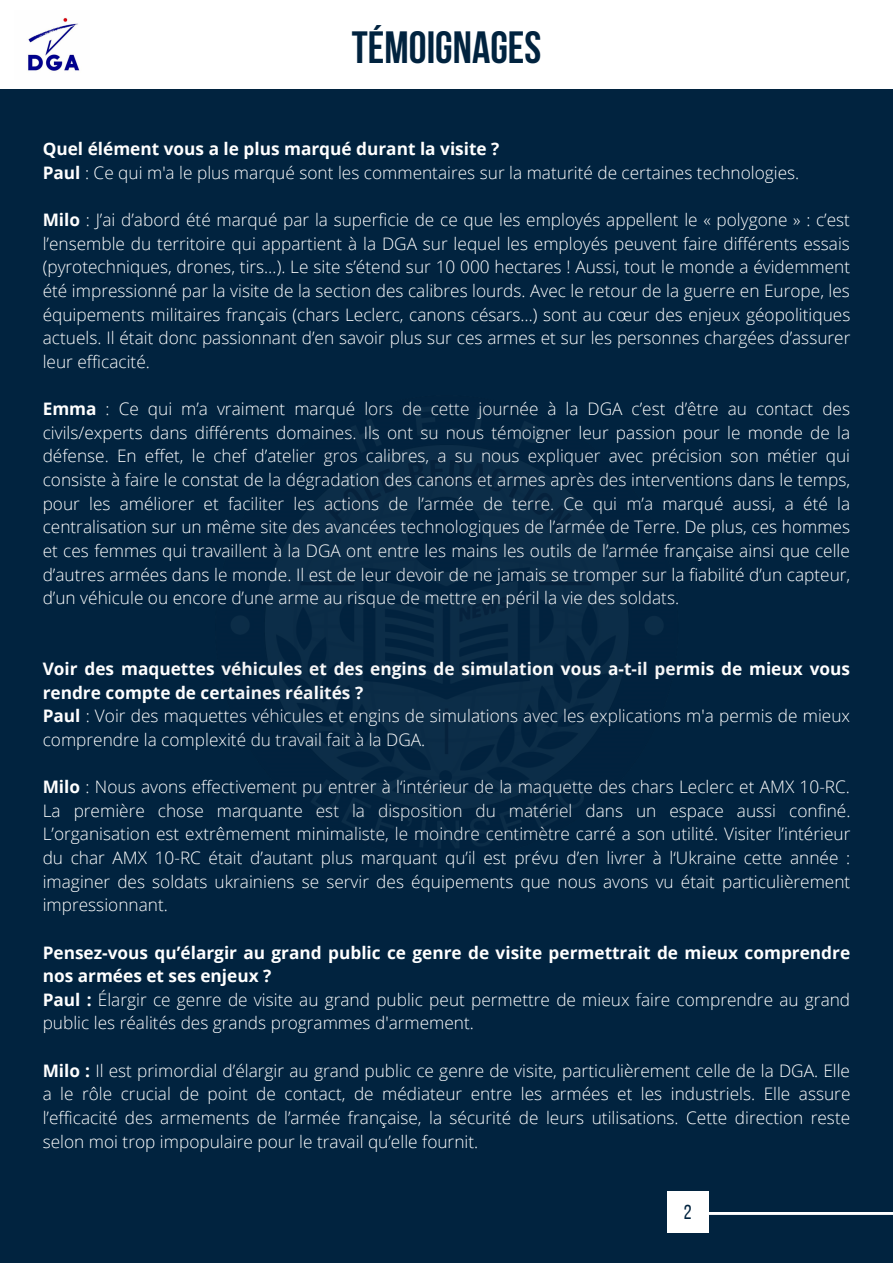
<style>
.page{position:relative;width:893px;height:1263px;background:#01233f}
.page>*{position:absolute;margin:0;border:0;box-sizing:border-box;transform-origin:0 0}
.t1{font:700 45px "Bebas Neue";color:#01233f}
.t2{font:20.33px "Bebas Neue";color:#01233f}
.t3{font:300 17.25px/23.6px "Open Sans";color:#fff;text-align:justify}
.s1{font-weight:700}
</style>
<div class="page">
<div style="left:0;top:0;width:893px;height:88px;background:#fff"></div>
<img style="left:231px;top:407px;width:432px;height:441px">
<svg style="left:708px;top:1202px;width:185px;height:23px"></svg>
<div style="left:667px;top:1191px;width:41px;height:42px;background:#fff"></div>
<img style="left:28px;top:17px;width:52px;height:54px">
<h1 class="t1" style="left:352px;top:29px;width:191px">TÉMOIGNAGEs</h1>
<p class="t3" style="left:43px;top:137px;width:758px"><span class="s1">Quel élément vous a le plus marqué durant la visite ?<br>Paul</span> : Ce qui m'a le plus marqué sont les commentaires sur la maturité de certaines technologies.</p>
<p class="t3" style="left:43px;top:208px;width:809px"><span class="s1">Milo</span> : J’ai d’abord été marqué par la superficie de ce que les employés appellent le « polygone » : c’est l’ensemble du territoire qui appartient à la DGA sur lequel les employés peuvent faire différents essais (pyrotechniques, drones, tirs…). Le site s’étend sur 10 000 hectares ! Aussi, tout le monde a évidemment été impressionné par la visite de la section des calibres lourds. Avec le retour de la guerre en Europe, les équipements militaires français (chars Leclerc, canons césars…) sont au cœur des enjeux géopolitiques actuels. Il était donc passionnant d’en savoir plus sur ces armes et sur les personnes chargées d’assurer leur efficacité.</p>
<p class="t3" style="left:43px;top:397px;width:809px"><span class="s1">Emma</span> : Ce qui m’a vraiment marqué lors de cette journée à la DGA c’est d’être au contact des civils/experts dans différents domaines. Ils ont su nous témoigner leur passion pour le monde de la défense. En effet, le chef d’atelier gros calibres, a su nous expliquer avec précision son métier qui consiste à faire le constat de la dégradation des canons et armes après des interventions dans le temps, pour les améliorer et faciliter les actions de l’armée de terre. Ce qui m’a marqué aussi, a été la centralisation sur un même site des avancées technologiques de l’armée de Terre. De plus, ces hommes et ces femmes qui travaillent à la DGA ont entre les mains les outils de l’armée française ainsi que celle d’autres armées dans le monde. Il est de leur devoir de ne jamais se tromper sur la fiabilité d’un capteur, d’un véhicule ou encore d’une arme au risque de mettre en péril la vie des soldats.</p>
<p class="t3" style="left:43px;top:656px;width:809px;text-align:left"><span class="s1">Voir des maquettes véhicules et des engins de simulation vous a-t-il permis de mieux vous rendre compte de certaines réalités ?<br>Paul</span> : Voir des maquettes véhicules et engins de simulations avec les explications m'a permis de mieux comprendre la complexité du travail fait à la DGA.</p>
<p class="t3" style="left:43px;top:775px;width:809px"><span class="s1">Milo</span> : Nous avons effectivement pu entrer à l‘intérieur de la maquette des chars Leclerc et AMX 10-RC.<br>La première chose marquante est la disposition du matériel dans un espace aussi confiné.<br>L’organisation est extrêmement minimaliste, le moindre centimètre carré a son utilité. Visiter l’intérieur du char AMX 10-RC était d’autant plus marquant qu’il est prévu d’en livrer à l‘Ukraine cette année : imaginer des soldats ukrainiens se servir des équipements que nous avons vu était particulièrement impressionnant.</p>
<p class="t3" style="left:43px;top:940px;width:809px;text-align:left"><span class="s1">Pensez-vous qu’élargir au grand public ce genre de visite permettrait de mieux comprendre nos armées et ses enjeux ?<br>Paul :</span> Élargir ce genre de visite au grand public peut permettre de mieux faire comprendre au grand public les réalités des grands programmes d'armement.</p>
<p class="t3" style="left:43px;top:1058px;width:809px"><span class="s1">Milo :</span> Il est primordial d’élargir au grand public ce genre de visite, particulièrement celle de la DGA. Elle a le rôle crucial de point de contact, de médiateur entre les armées et les industriels. Elle assure l’efficacité des armements de l’armée française, la sécurité de leurs utilisations. Cette direction reste selon moi trop impopulaire pour le travail qu’elle fournit.</p>
<p class="t2" style="left:684px;top:1203px;width:9px">2</p>
</div>
